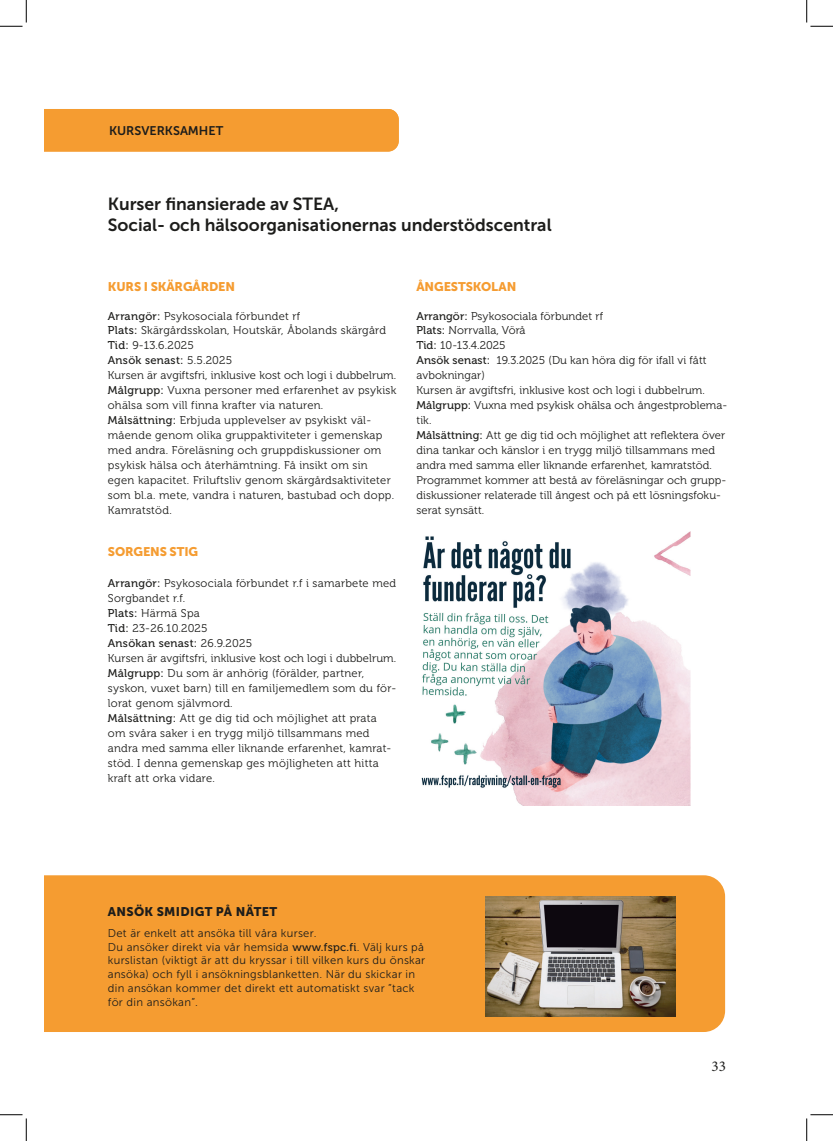
<style>
.page{position:relative;width:833px;height:1141px;background:#fff}
.page>*{position:absolute;margin:0;border:0;box-sizing:border-box;transform-origin:0 0}
.t1{font:17.5px "Museo Sans 700";color:#1d1d1b}
.t2{font:15px "Minion Pro";color:#1d1d1b}
.t3{font:12.5px "Museo Sans 900";letter-spacing:-.01em;color:#f59c31}
.t4{font:12.5px "Museo Sans 900";letter-spacing:.025em;color:#1d1d1b}
.t5{font:12.5px "Museo Sans 700";color:#1d1d1b}
.t6{font:11.25px/15px "Museo 300";letter-spacing:.02em;color:#1d1d1b}
.t7{font:11.25px/13.8px "Museo Sans 300";letter-spacing:.025em;color:#1d1d1b}
.t8{font:11.25px "Museo 500";letter-spacing:.025em;color:#1d1d1b}
.s1{font-family:"Museo 500"}
.s2{font-family:"Museo 300"}
</style>
<div class="page">
<div style="left:44px;top:109px;width:354px;height:42px;background:#f59c31"></div>
<div style="left:44px;top:875px;width:680px;height:156px;background:#f59c31"></div>
<img style="left:485px;top:896px;width:190px;height:120px">
<img style="left:421px;top:531px;width:269px;height:274px">
<svg style="left:0;top:0;width:27px;height:27px"></svg>
<svg style="left:0;top:1114px;width:27px;height:26px"></svg>
<svg style="left:806px;top:0;width:26px;height:27px"></svg>
<svg style="left:806px;top:1114px;width:26px;height:26px"></svg>
<p class="t5" style="left:109px;top:123px;width:116px">KURSVERKSAMHET</p>
<p class="t1" style="left:108px;top:194px;width:233px">Kurser finansierade av STEA,</p>
<p class="t1" style="left:108px;top:215px;width:445px">Social- och hälsoorganisationernas understödscentral</p>
<p class="t3" style="left:108px;top:280px;width:129px">KURS I SKÄRGÅRDEN</p>
<p class="t6" style="left:108px;top:309px;width:194px"><span class="s1">Arrangör:</span> Psykosociala förbundet rf</p>
<p class="t6" style="left:108px;top:323px;width:279px"><span class="s1">Plats:</span> Skärgårdsskolan, Houtskär, Åbolands skärgård</p>
<p class="t6" style="left:108px;top:338px;width:88px"><span class="s1">Tid:</span> 9-13.6.2025</p>
<p class="t8" style="left:108px;top:354px;width:126px">Ansök senast: <span class="s2">5.5.2025</span></p>
<p class="t6" style="left:108px;top:368px;width:290px">Kursen är avgiftsfri, inklusive kost och logi i dubbelrum.</p>
<p class="t6" style="left:108px;top:383px;width:290px"><span class="s1">Målgrupp:</span> Vuxna personer med erfarenhet av psykisk ohälsa som vill finna krafter via naturen.</p>
<p class="t6" style="left:108px;top:413px;width:287px"><span class="s1">Målsättning:</span> Erbjuda upplevelser av psykiskt väl&shy;mående genom olika gruppaktiviteter i gemenskap med andra. Föreläsning och gruppdiskussioner om psykisk hälsa och återhämtning. Få insikt om sin egen kapacitet. Friluftsliv genom skärgårdsaktiviteter som bl.a. mete, vandra i naturen, bastubad och dopp.<br>Kamratstöd.</p>
<p class="t3" style="left:108px;top:545px;width:92px">SORGENS STIG</p>
<p class="t6" style="left:108px;top:575px;width:290px"><span class="s1">Arrangör:</span> Psykosociala förbundet r.f i samarbete med<br>Sorgbandet r.f.</p>
<p class="t6" style="left:108px;top:605px;width:93px"><span class="s1">Plats:</span> Härmä Spa</p>
<p class="t6" style="left:108px;top:620px;width:101px"><span class="s1">Tid:</span> 23-26.10.2025</p>
<p class="t8" style="left:108px;top:636px;width:146px">Ansökan senast: <span class="s2">26.9.2025</span></p>
<p class="t6" style="left:108px;top:650px;width:290px">Kursen är avgiftsfri, inklusive kost och logi i dubbelrum.</p>
<p class="t6" style="left:108px;top:665px;width:290px"><span class="s1">Målgrupp:</span> Du som är anhörig (förälder, partner, syskon, vuxet barn) till en familjemedlem som du för&shy;lorat genom självmord.</p>
<p class="t6" style="left:108px;top:710px;width:285px"><span class="s1">Målsättning:</span> Att ge dig tid och möjlighet att prata om svåra saker i en trygg miljö tillsammans med andra med samma eller liknande erfarenhet, kamrat&shy;stöd. I denna gemenskap ges möjligheten att hitta kraft att orka vidare.</p>
<p class="t3" style="left:416px;top:279px;width:101px">ÅNGESTSKOLAN</p>
<p class="t6" style="left:416px;top:308px;width:188px"><span class="s1">Arrangör:</span> Psykosociala förbundet rf</p>
<p class="t6" style="left:416px;top:322px;width:110px"><span class="s1">Plats:</span> Norrvalla, Vörå</p>
<p class="t6" style="left:416px;top:337px;width:91px"><span class="s1">Tid:</span> 10-13.4.2025</p>
<p class="t6" style="left:416px;top:352px;width:291px"><span class="s1">Ansök senast:</span> 19.3.2025 (Du kan höra dig för ifall vi fått avbokningar)</p>
<p class="t6" style="left:416px;top:382px;width:290px">Kursen är avgiftsfri, inklusive kost och logi i dubbelrum.</p>
<p class="t6" style="left:416px;top:397px;width:312px"><span class="s1">Målgrupp:</span> Vuxna med psykisk ohälsa och ångestproblema&shy;tik.</p>
<p class="t6" style="left:416px;top:427px;width:311px"><span class="s1">Målsättning:</span> Att ge dig tid och möjlighet att reflektera över dina tankar och känslor i en trygg miljö tillsammans med andra med samma eller liknande erfarenhet, kamratstöd.<br>Programmet kommer att bestå av föreläsningar och grupp&shy;diskussioner relaterade till ångest och på ett lösningsfoku&shy;serat synsätt.</p>
<p class="t4" style="left:108px;top:904px;width:171px">ANSÖK SMIDIGT PÅ NÄTET</p>
<p class="t7" style="left:108px;top:926px;width:319px">Det är enkelt att ansöka till våra kurser.<br>Du ansöker direkt via vår hemsida <span class="s1">www.fspc.fi</span>. Välj kurs på kurslistan (viktigt är att du kryssar i till vilken kurs du önskar ansöka) och fyll i ansökningsblanketten. När du skickar in din ansökan kommer det direkt ett automatiskt svar ”tack för din ansökan”.</p>
<h2 class="t2" style="left:711px;top:1055px;width:16px">33</h2>
</div>
